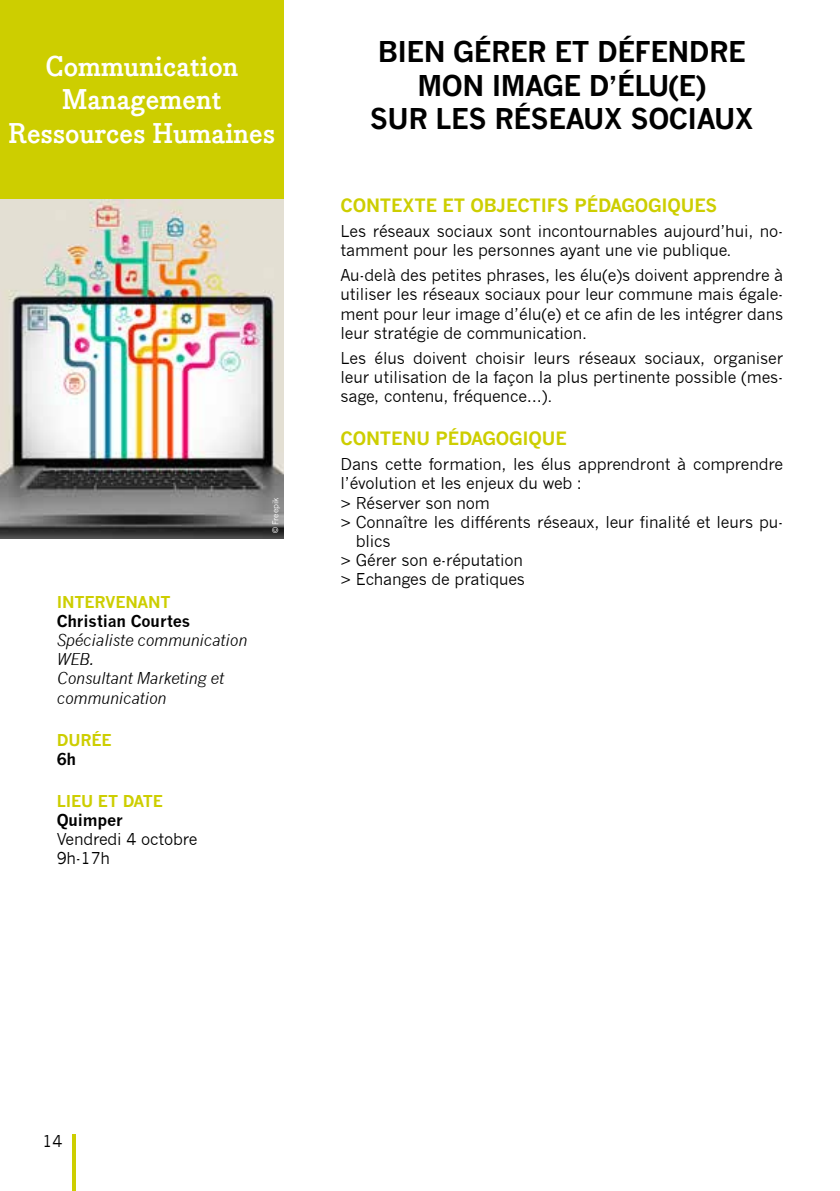
<style>
.page{position:relative;width:840px;height:1191px;background:#fff}
.page>*{position:absolute;margin:0;border:0;box-sizing:border-box;transform-origin:0 0}
.t1{font:700 28px/33.6px "News Gothic";letter-spacing:-.02em;color:#000;text-align:center}
.t2{font:700 28px/33.6px "Bodoni Egyptian Pro";color:#fff;text-align:center}
.t3{font:700 18px "News Gothic";letter-spacing:-.01em;color:#cdce00}
.t4{font:16px/19.2px "News Gothic";letter-spacing:-.01em;color:#000}
.t5{font:italic 16px/19.2px "News Gothic";letter-spacing:-.01em;color:#000}
.t6{font:700 16px "News Gothic";letter-spacing:-.01em;color:#cdce00}
.t7{font:700 16px "News Gothic";letter-spacing:-.01em;color:#000}
.t8{font:8px "News Gothic";letter-spacing:-.01em;color:#fff}
</style>
<div class="page">
<img style="left:0;top:198px;width:283px;height:341px">
<div style="left:0;top:0;width:283px;height:198px;background:#cdce00"></div>
<hr style="left:72px;top:1134px;width:3px;height:57px;background:#cdce00">
<h1 class="t2" style="left:9px;top:51px;width:268px">Communication<br>Management<br>Ressources Humaines</h1>
<p class="t6" style="left:57px;top:592px;width:115px">INTERVENANT</p>
<p class="t7" style="left:57px;top:611px;width:135px">Christian Courtes</p>
<p class="t5" style="left:57px;top:630px;width:192px">Spécialiste communication<br>WEB.<br>Consultant Marketing et communication</p>
<p class="t6" style="left:57px;top:730px;width:56px">DURÉE</p>
<p class="t7" style="left:57px;top:749px;width:21px">6h</p>
<p class="t6" style="left:57px;top:791px;width:108px">LIEU ET DATE</p>
<p class="t7" style="left:57px;top:810px;width:68px">Quimper</p>
<p class="t4" style="left:57px;top:829px;width:142px">Vendredi 4 octobre<br>9h-17h</p>
<p class="t8" style="left:271px;top:533px;width:37px;rotate:-90deg">© Freepik</p>
<h1 class="t1" style="left:369px;top:35px;width:385px">BIEN GÉRER ET DÉFENDRE<br>MON IMAGE D’ÉLU(E)<br>SUR LES RÉSEAUX SOCIAUX</h1>
<p class="t3" style="left:340px;top:194px;width:378px">CONTEXTE ET OBJECTIFS PÉDAGOGIQUES</p>
<p class="t4" style="left:340px;top:222px;width:444px">Les réseaux sociaux sont incontournables aujourd’hui, no&shy;tamment pour les personnes ayant une vie publique.</p>
<p class="t4" style="left:340px;top:266px;width:444px;text-align:justify">Au-delà des petites phrases, les élu(e)s doivent apprendre à utiliser les réseaux sociaux pour leur commune mais égale&shy;ment pour leur image d’élu(e) et ce afin de les intégrer dans leur stratégie de communication.</p>
<p class="t4" style="left:340px;top:348px;width:444px;text-align:justify">Les élus doivent choisir leurs réseaux sociaux, organiser leur utilisation de la façon la plus pertinente possible (mes&shy;sage, contenu, fréquence…).</p>
<p class="t3" style="left:340px;top:427px;width:228px">CONTENU PÉDAGOGIQUE</p>
<p class="t4" style="left:340px;top:455px;width:444px">Dans cette formation, les élus apprendront à comprendre</p>
<p class="t4" style="left:340px;top:474px;width:243px">l’évolution et les enjeux du web :</p>
<p class="t4" style="left:340px;top:493px;width:151px">&gt; Réserver son nom</p>
<p class="t4" style="left:340px;top:512px;width:444px">&gt; Connaître les différents réseaux, leur finalité et leurs pu-</p>
<p class="t4" style="left:356px;top:531px;width:36px">blics</p>
<p class="t4" style="left:340px;top:551px;width:184px">&gt; Gérer son e-réputation</p>
<p class="t4" style="left:340px;top:570px;width:186px">&gt; Echanges de pratiques</p>
<p class="t4" style="left:43px;top:1132px;width:21px">14</p>
</div>
